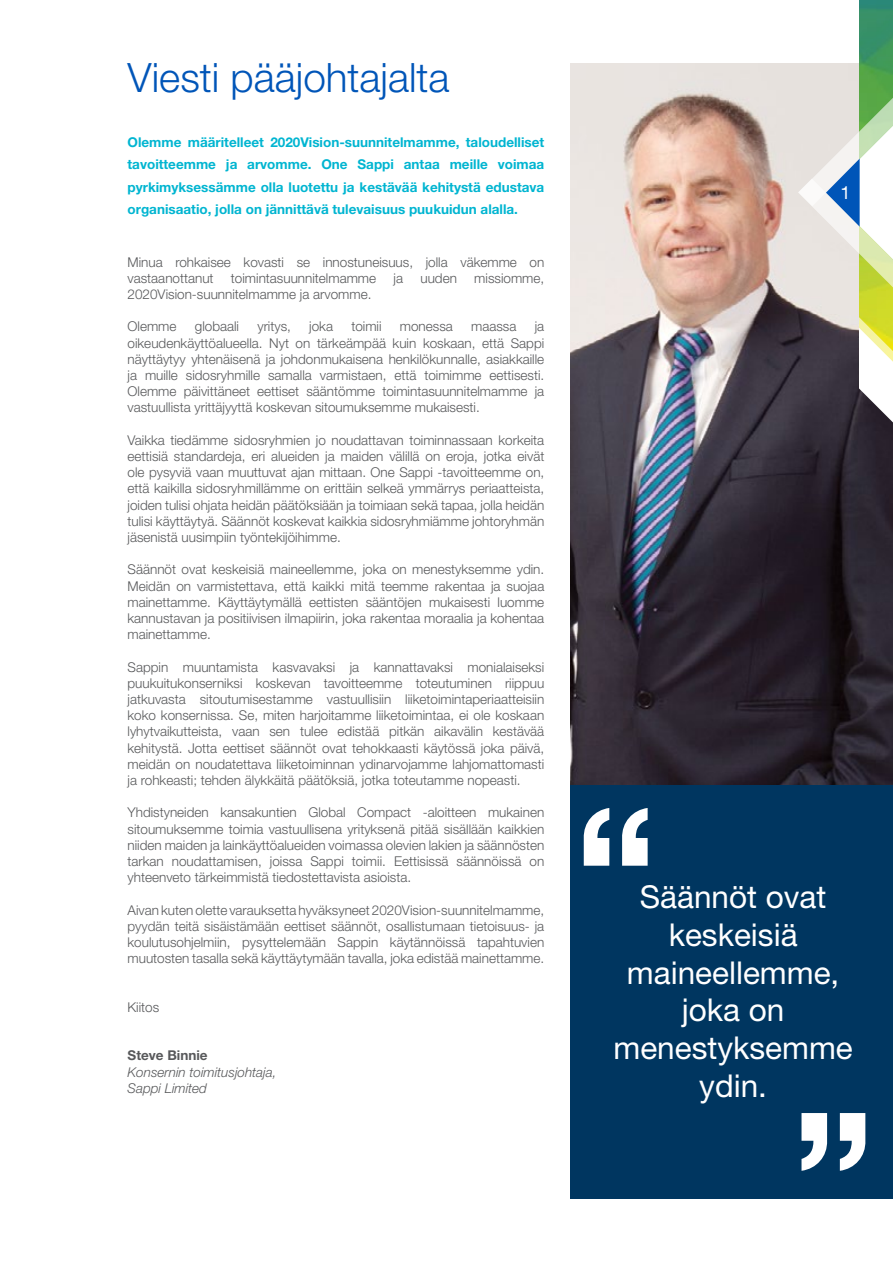
<style>
.page{position:relative;width:893px;height:1263px;background:#fff}
.page>*{position:absolute;margin:0;border:0;box-sizing:border-box;transform-origin:0 0}
.t1{font:700 179.85px "Helvetica Neue LT Std";color:#fff}
.t2{font:300 40.5px "Helvetica Neue LT Std";color:#0055b8}
.t3{font:31.5px/37.8px "Helvetica Neue LT Std";color:#fff;text-align:center}
.t4{font:18px "Helvetica Neue LT Std";color:#fff}
.t5{font:300 13.5px/16.2px "Helvetica Neue LT Std";color:#58595b;text-align:justify}
.t6{font:700 13.5px/22.5px "Helvetica Neue LT Std";color:#00b5d1;text-align:justify}
.t7{font:italic 300 13.5px/16.2px "Helvetica Neue LT Std";color:#58595b}
.t8{font:700 13.5px "Helvetica Neue LT Std";color:#58595b}
</style>
<div class="page">
<img style="left:571px;top:64px;width:322px;height:722px">
<div style="left:571px;top:786px;width:322px;height:413px;background:#003660"></div>
<img style="left:860px;top:0;width:33px;height:24px">
<svg style="left:798px;top:24px;width:95px;height:487px"></svg>
<h2 class="t2" style="left:128px;top:53px;width:324px">Viesti pääjohtajalta</h2>
<p class="t6" style="left:128px;top:131px;width:418px">Olemme määritelleet 2020Vision-suunnitelmamme, taloudelliset tavoitteemme ja arvomme. One Sappi antaa meille voimaa pyrkimyksessämme olla luotettu ja kestävää kehitystä edustava organisaatio, jolla on jännittävä tulevaisuus puukuidun alalla.</p>
<p class="t5" style="left:128px;top:253px;width:418px">Minua rohkaisee kovasti se innostuneisuus, jolla väkemme on vastaanottanut</p>
<p class="t5" style="left:231px;top:270px;width:147px">toimintasuunnitelmamme</p>
<p class="t5" style="left:394px;top:270px;width:11px">ja</p>
<p class="t5" style="left:420px;top:270px;width:38px">uuden</p>
<p class="t5" style="left:474px;top:270px;width:71px">missiomme,</p>
<p class="t5" style="left:128px;top:286px;width:245px">2020Vision-suunnitelmamme ja arvomme.</p>
<p class="t5" style="left:128px;top:318px;width:51px">Olemme</p>
<p class="t5" style="left:195px;top:318px;width:46px">globaali</p>
<p class="t5" style="left:257px;top:318px;width:35px">yritys,</p>
<p class="t5" style="left:309px;top:318px;width:25px">joka</p>
<p class="t5" style="left:351px;top:318px;width:32px">toimii</p>
<p class="t5" style="left:400px;top:318px;width:55px">monessa</p>
<p class="t5" style="left:471px;top:318px;width:47px">maassa</p>
<p class="t5" style="left:128px;top:318px;width:418px;text-indent:407px">ja oikeudenkäyttöalueella. Nyt on tärkeämpää kuin koskaan, että Sappi näyttäytyy yhtenäisenä ja johdonmukaisena henkilökunnalle, asiakkaille ja muille sidosryhmille samalla varmistaen, että toimimme eettisesti.<br>Olemme päivittäneet eettiset sääntömme toimintasuunnitelmamme ja vastuullista yrittäjyyttä koskevan sitoumuksemme mukaisesti.</p>
<p class="t5" style="left:128px;top:432px;width:418px">Vaikka tiedämme sidosryhmien jo noudattavan toiminnassaan korkeita eettisiä standardeja, eri alueiden ja maiden välillä on eroja, jotka eivät ole pysyviä vaan muuttuvat ajan mittaan. One Sappi -tavoitteemme on, että kaikilla sidosryhmillämme on erittäin selkeä ymmärrys periaatteista, joiden tulisi ohjata heidän päätöksiään ja toimiaan sekä tapaa, jolla heidän tulisi käyttäytyä. Säännöt koskevat kaikkia sidosryhmiämme johtoryhmän jäsenistä uusimpiin työntekijöihimme.</p>
<p class="t5" style="left:128px;top:561px;width:418px">Säännöt ovat keskeisiä maineellemme, joka on menestyksemme ydin.<br>Meidän on varmistettava, että kaikki mitä teemme rakentaa ja suojaa mainettamme. Käyttäytymällä eettisten sääntöjen mukaisesti luomme kannustavan ja positiivisen ilmapiirin, joka rakentaa moraalia ja kohentaa mainettamme.</p>
<p class="t5" style="left:128px;top:658px;width:418px">Sappin muuntamista kasvavaksi ja kannattavaksi monialaiseksi puukuitukonserniksi koskevan tavoitteemme toteutuminen riippuu jatkuvasta sitoutumisestamme vastuullisiin liiketoimintaperiaatteisiin koko konsernissa. Se, miten harjoitamme liiketoimintaa, ei ole koskaan lyhytvaikutteista, vaan sen tulee edistää pitkän aikavälin kestävää kehitystä. Jotta eettiset säännöt ovat tehokkaasti käytössä joka päivä, meidän on noudatettava liiketoiminnan ydinarvojamme lahjomattomasti ja rohkeasti; tehden älykkäitä päätöksiä, jotka toteutamme nopeasti.</p>
<p class="t5" style="left:128px;top:804px;width:418px">Yhdistyneiden kansakuntien Global Compact -aloitteen mukainen sitoumuksemme toimia vastuullisena yrityksenä pitää sisällään kaikkien niiden maiden ja lainkäyttöalueiden voimassa olevien lakien ja säännösten tarkan noudattamisen, joissa Sappi toimii. Eettisissä säännöissä on yhteenveto tärkeimmistä tiedostettavista asioista.</p>
<p class="t5" style="left:128px;top:901px;width:418px">Aivan kuten olette varauksetta hyväksyneet 2020Vision-suunnitelmamme, pyydän teitä sisäistämään eettiset säännöt, osallistumaan tietoisuus- ja koulutusohjelmiin, pysyttelemään Sappin käytännöissä tapahtuvien muutosten tasalla sekä käyttäytymään tavalla, joka edistää mainettamme.</p>
<p class="t5" style="left:128px;top:999px;width:33px">Kiitos</p>
<p class="t8" style="left:128px;top:1047px;width:82px">Steve Binnie</p>
<p class="t7" style="left:128px;top:1063px;width:150px">Konsernin toimitusjohtaja,<br>Sappi Limited</p>
<h3 class="t4" style="left:840px;top:182px;width:12px">1</h3>
<h1 class="t1" style="left:574px;top:761px;width:85px">“</h1>
<h3 class="t3" style="left:613px;top:877px;width:241px">Säännöt ovat keskeisiä maineellemme, joka on menestyksemme ydin.</h3>
<h1 class="t1" style="left:792px;top:1066px;width:85px">”</h1>
</div>
